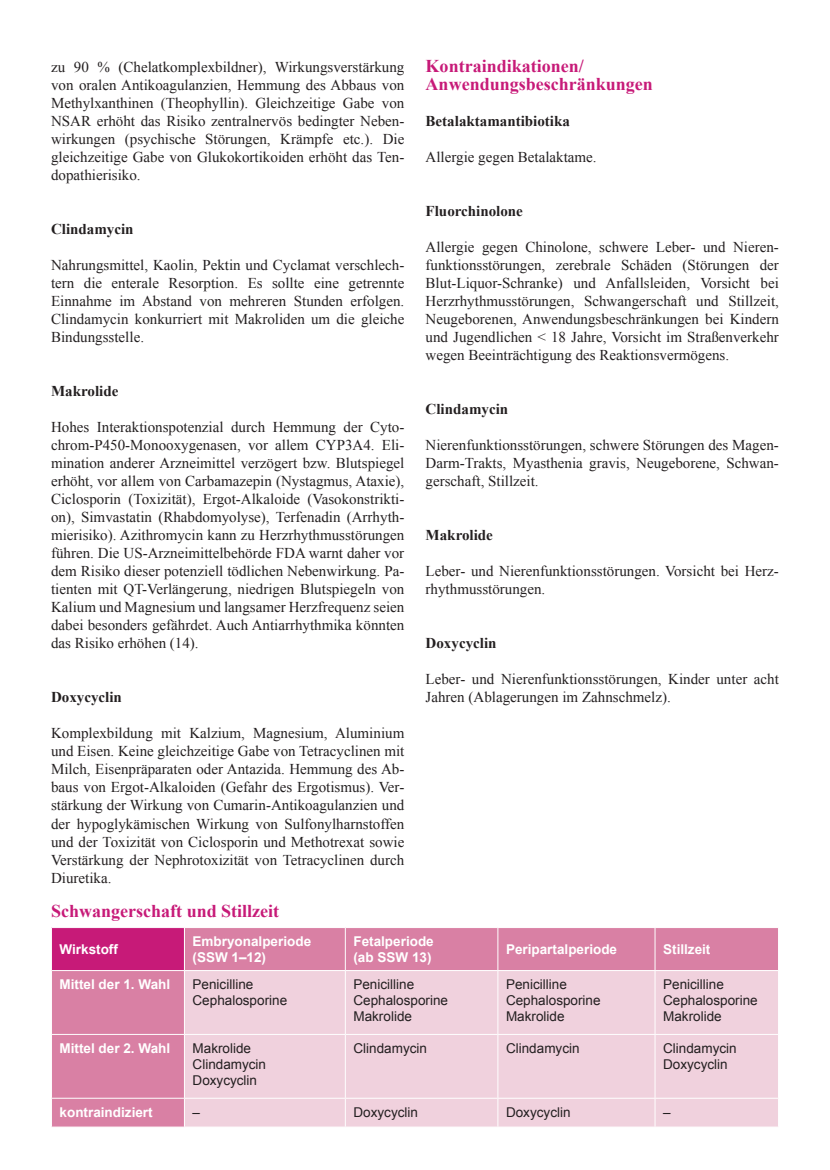
<style>
.page{position:relative;width:830px;height:1170px;background:#fff}
.page>*{position:absolute;margin:0;border:0;box-sizing:border-box;transform-origin:0 0}
.t1{font:700 18px/18px "Times New Roman";color:#c71a78}
.t2{font:15px/18px "Times New Roman";color:#231f20;text-align:justify}
.t3{font:700 15px "Times New Roman";color:#231f20}
.t4{font:13.5px/16.2px "Arial";color:#231f20}
.t5{font:700 13.5px/16.2px "Arial";color:#fff}
</style>
<div class="page">
<svg style="left:52px;top:928px;width:725px;height:198px;background:#d7759f"></svg>
<div style="left:185px;top:971px;width:592px;height:155px;background:#f0d1dd"></div>
<hr style="left:184px;top:927px;width:1px;height:43px;background:#fff">
<hr style="left:345px;top:927px;width:1px;height:43px;background:#fff">
<hr style="left:497px;top:927px;width:1px;height:43px;background:#fff">
<hr style="left:654px;top:927px;width:1px;height:43px;background:#fff">
<hr style="left:51px;top:970px;width:133px;height:1px;background:#fff">
<hr style="left:184px;top:970px;width:161px;height:1px;background:#fff">
<hr style="left:184px;top:970px;width:1px;height:63px;background:#fff">
<hr style="left:345px;top:970px;width:152px;height:1px;background:#fff">
<hr style="left:345px;top:970px;width:1px;height:63px;background:#fff">
<hr style="left:497px;top:970px;width:157px;height:1px;background:#fff">
<hr style="left:497px;top:970px;width:1px;height:63px;background:#fff">
<hr style="left:654px;top:970px;width:124px;height:1px;background:#fff">
<hr style="left:654px;top:970px;width:1px;height:63px;background:#fff">
<hr style="left:51px;top:1033px;width:133px;height:1px;background:#fff">
<hr style="left:184px;top:1033px;width:161px;height:1px;background:#fff">
<hr style="left:184px;top:1034px;width:1px;height:63px;background:#fff">
<hr style="left:345px;top:1033px;width:152px;height:1px;background:#fff">
<hr style="left:345px;top:1034px;width:1px;height:63px;background:#fff">
<hr style="left:497px;top:1033px;width:157px;height:1px;background:#fff">
<hr style="left:497px;top:1034px;width:1px;height:63px;background:#fff">
<hr style="left:654px;top:1033px;width:124px;height:1px;background:#fff">
<hr style="left:654px;top:1034px;width:1px;height:63px;background:#fff">
<hr style="left:51px;top:1097px;width:133px;height:1px;background:#fff">
<hr style="left:184px;top:1097px;width:161px;height:1px;background:#fff">
<svg style="left:184px;top:1098px;width:1px;height:28px"></svg>
<hr style="left:345px;top:1097px;width:152px;height:1px;background:#fff">
<svg style="left:345px;top:1098px;width:1px;height:28px"></svg>
<hr style="left:497px;top:1097px;width:157px;height:1px;background:#fff">
<svg style="left:497px;top:1098px;width:1px;height:28px"></svg>
<hr style="left:654px;top:1097px;width:124px;height:1px;background:#fff">
<svg style="left:654px;top:1098px;width:1px;height:28px"></svg>
<svg style="left:777px;top:1098px;width:1px;height:28px"></svg>
<p class="t2" style="left:51px;top:58px;width:354px">zu 90 % (Chelatkomplexbildner), Wirkungsverstärkung von oralen Antikoagulanzien, Hemmung des Abbaus von Methylxanthinen (Theophyllin). Gleichzeitige Gabe von NSAR erhöht das Risiko zentralnervös bedingter Neben&shy;wirkungen (psychische Störungen, Krämpfe etc.). Die gleichzeitige Gabe von Glukokortikoiden erhöht das Ten&shy;dopathierisiko.</p>
<p class="t3" style="left:51px;top:219px;width:84px">Clindamycin</p>
<p class="t2" style="left:51px;top:256px;width:354px">Nahrungsmittel, Kaolin, Pektin und Cyclamat verschlech&shy;tern die enterale Resorption. Es sollte eine getrennte Einnahme im Abstand von mehreren Stunden erfolgen.<br>Clindamycin konkurriert mit Makroliden um die gleiche Bindungsstelle.</p>
<p class="t3" style="left:51px;top:381px;width:69px">Makrolide</p>
<p class="t2" style="left:51px;top:418px;width:354px">Hohes Interaktionspotenzial durch Hemmung der Cyto&shy;chrom-P450-Monooxygenasen, vor allem CYP3A4. Eli&shy;mination anderer Arzneimittel verzögert bzw. Blutspiegel erhöht, vor allem von Carbamazepin (Nystagmus, Ataxie), Ciclosporin (Toxizität), Ergot-Alkaloide (Vasokonstrikti&shy;on), Simvastatin (Rhabdomyolyse), Terfenadin (Arrhyth&shy;mierisiko). Azithromycin kann zu Herzrhythmusstörungen führen. Die US-Arzneimittelbehörde FDA warnt daher vor dem Risiko dieser potenziell tödlichen Nebenwirkung. Pa&shy;tienten mit QT-Verlängerung, niedrigen Blutspiegeln von Kalium und Magnesium und langsamer Herzfrequenz seien dabei besonders gefährdet. Auch Antiarrhythmika könnten das Risiko erhöhen (14).</p>
<p class="t3" style="left:51px;top:687px;width:72px">Doxycyclin</p>
<p class="t2" style="left:51px;top:724px;width:354px">Komplexbildung mit Kalzium, Magnesium, Aluminium und Eisen. Keine gleichzeitige Gabe von Tetracyclinen mit Milch, Eisenpräparaten oder Antazida. Hemmung des Ab&shy;baus von Ergot-Alkaloiden (Gefahr des Ergotismus). Ver&shy;stärkung der Wirkung von Cumarin-Antikoagulanzien und der hypoglykämischen Wirkung von Sulfonylharnstoffen und der Toxizität von Ciclosporin und Methotrexat sowie Verstärkung der Nephrotoxizität von Tetracyclinen durch Diuretika.</p>
<p class="t1" style="left:425px;top:57px;width:229px">Kontraindikationen/<br>Anwendungsbeschränkungen</p>
<p class="t3" style="left:425px;top:111px;width:146px">Betalaktamantibiotika</p>
<p class="t2" style="left:425px;top:148px;width:172px">Allergie gegen Betalaktame.</p>
<p class="t3" style="left:425px;top:201px;width:99px">Fluorchinolone</p>
<p class="t2" style="left:425px;top:238px;width:354px">Allergie gegen Chinolone, schwere Leber- und Nieren&shy;funktionsstörungen, zerebrale Schäden (Störungen der Blut-Liquor-Schranke) und Anfallsleiden, Vorsicht bei Herzrhythmusstörungen, Schwangerschaft und Stillzeit, Neugeborenen, Anwendungsbeschränkungen bei Kindern und Jugendlichen &lt; 18 Jahre, Vorsicht im Straßenverkehr wegen Beeinträchtigung des Reaktionsvermögens.</p>
<p class="t3" style="left:425px;top:399px;width:84px">Clindamycin</p>
<p class="t2" style="left:425px;top:436px;width:354px">Nierenfunktionsstörungen, schwere Störungen des Magen-Darm-Trakts, Myasthenia gravis, Neugeborene, Schwan&shy;gerschaft, Stillzeit.</p>
<p class="t3" style="left:425px;top:525px;width:69px">Makrolide</p>
<p class="t2" style="left:425px;top:562px;width:354px">Leber- und Nierenfunktionsstörungen. Vorsicht bei Herz&shy;rhythmusstörungen.</p>
<p class="t3" style="left:425px;top:633px;width:72px">Doxycyclin</p>
<p class="t2" style="left:425px;top:670px;width:354px">Leber- und Nierenfunktionsstörungen, Kinder unter acht<br>Jahren (Ablagerungen im Zahnschmelz).</p>
<p class="t1" style="left:51px;top:901px;width:230px">Schwangerschaft und Stillzeit</p>
<p class="t5" style="left:59px;top:941px;width:60px">Wirkstoff</p>
<p class="t5" style="left:192px;top:933px;width:120px">Embryonalperiode (SSW 1–12)</p>
<p class="t5" style="left:353px;top:933px;width:82px">Fetalperiode (ab SSW 13)</p>
<p class="t5" style="left:505px;top:941px;width:113px">Peripartalperiode</p>
<p class="t5" style="left:662px;top:941px;width:49px">Stillzeit</p>
<p class="t5" style="left:60px;top:976px;width:112px">Mittel der 1. Wahl</p>
<p class="t4" style="left:192px;top:976px;width:96px">Penicilline<br>Cephalosporine</p>
<p class="t4" style="left:353px;top:976px;width:96px">Penicilline<br>Cephalosporine<br>Makrolide</p>
<p class="t4" style="left:505px;top:976px;width:96px">Penicilline<br>Cephalosporine<br>Makrolide</p>
<p class="t4" style="left:662px;top:976px;width:96px">Penicilline<br>Cephalosporine<br>Makrolide</p>
<p class="t5" style="left:60px;top:1040px;width:112px">Mittel der 2. Wahl</p>
<p class="t4" style="left:192px;top:1039px;width:75px">Makrolide<br>Clindamycin<br>Doxycyclin</p>
<p class="t4" style="left:353px;top:1039px;width:75px">Clindamycin</p>
<p class="t4" style="left:506px;top:1039px;width:75px">Clindamycin</p>
<p class="t4" style="left:662px;top:1039px;width:75px">Clindamycin<br>Doxycyclin</p>
<p class="t5" style="left:60px;top:1103px;width:95px">kontraindiziert</p>
<p class="t4" style="left:353px;top:1103px;width:66px">Doxycyclin</p>
<p class="t4" style="left:506px;top:1103px;width:66px">Doxycyclin</p>
</div>
